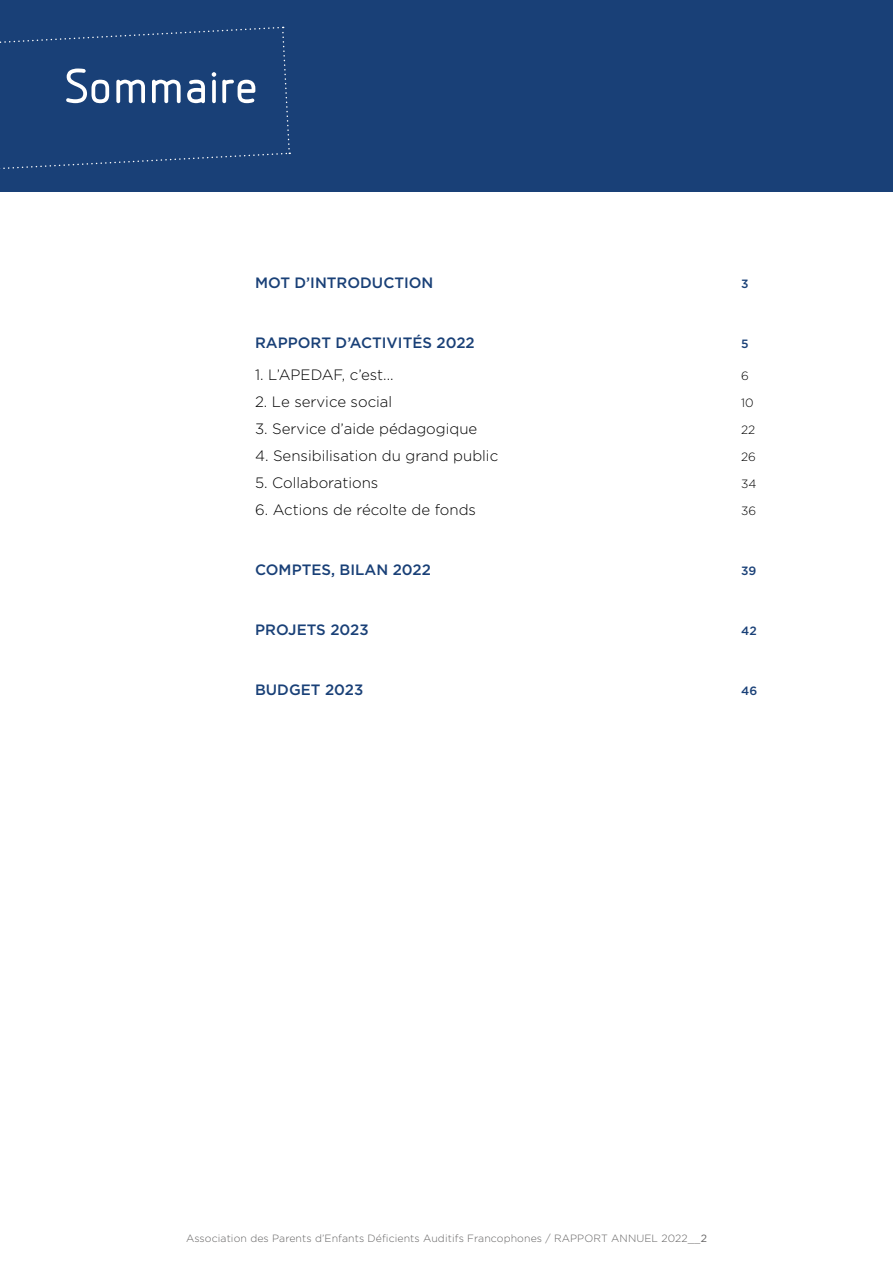
<style>
.page{position:relative;width:893px;height:1263px;background:#fff}
.page>*{position:absolute;margin:0;border:0;box-sizing:border-box;transform-origin:0 0}
.t1{font:500 52.5px "Designio";color:#fff}
.t2{font:300 15px "Gotham";color:#000}
.t3{font:500 15px "Gotham";color:#194077}
.t4{font:300 12px "Gotham";color:#000}
.t5{font:500 12px "Gotham";color:#194077}
.t6{font:300 10.5px "Gotham";letter-spacing:.01em;color:#646363}
.s1{font-weight:400}
</style>
<div class="page">
<div style="left:0;top:0;width:893px;height:191px;background:#194077"></div>
<svg style="left:0;top:26px;width:291px;height:143px"></svg>
<h1 class="t1" style="left:64px;top:59px;width:196px">Sommaire</h1>
<p class="t3" style="left:255px;top:273px;width:180px">MOT D’INTRODUCTION</p>
<p class="t5" style="left:741px;top:276px;width:9px">3</p>
<p class="t3" style="left:255px;top:333px;width:221px">RAPPORT D’ACTIVITÉS 2022</p>
<p class="t5" style="left:741px;top:336px;width:9px">5</p>
<p class="t2" style="left:255px;top:365px;width:140px">1. L’APEDAF, c’est...</p>
<p class="t4" style="left:741px;top:368px;width:9px">6</p>
<p class="t2" style="left:255px;top:392px;width:139px">2. Le service social</p>
<p class="t4" style="left:741px;top:395px;width:14px">10</p>
<p class="t2" style="left:255px;top:419px;width:224px">3. Service d’aide pédagogique</p>
<p class="t4" style="left:741px;top:422px;width:16px">22</p>
<p class="t2" style="left:255px;top:446px;width:245px">4. Sensibilisation du grand public</p>
<p class="t4" style="left:741px;top:449px;width:16px">26</p>
<p class="t2" style="left:255px;top:473px;width:125px">5. Collaborations</p>
<p class="t4" style="left:741px;top:476px;width:17px">34</p>
<p class="t2" style="left:255px;top:500px;width:222px">6. Actions de récolte de fonds</p>
<p class="t4" style="left:741px;top:503px;width:17px">36</p>
<p class="t3" style="left:255px;top:560px;width:177px">COMPTES, BILAN 2022</p>
<p class="t5" style="left:741px;top:563px;width:17px">39</p>
<p class="t3" style="left:255px;top:620px;width:115px">PROJETS 2023</p>
<p class="t5" style="left:741px;top:623px;width:17px">42</p>
<p class="t3" style="left:255px;top:680px;width:110px">BUDGET 2023</p>
<p class="t5" style="left:741px;top:683px;width:18px">46</p>
<p class="t6" style="left:186px;top:1231px;width:522px">Association des Parents d’Enfants Déficients Auditifs Francophones / RAPPORT ANNUEL 2022__<span class="s1">2</span></p>
</div>
